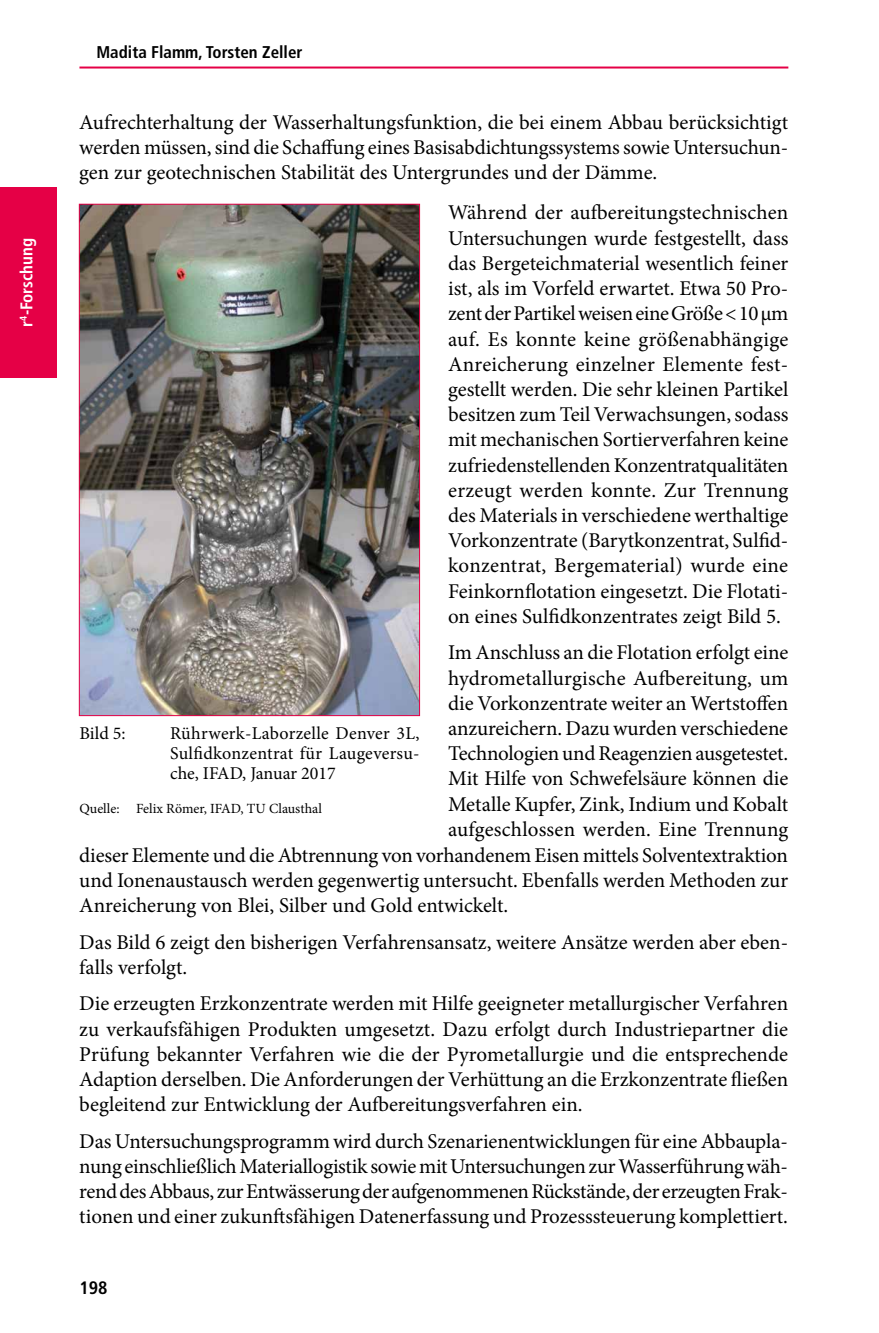
<style>
.page{position:relative;width:879px;height:1333px;background:#fff}
.page>*{position:absolute;margin:0;border:0;box-sizing:border-box;transform-origin:0 0}
.t1{font:21px/25.2px "Minion Pro";color:#000;text-align:justify}
.t2{font:18px/20px "Minion Pro";letter-spacing:.005em;color:#000;text-align:justify}
.t3{font:700 condensed 18px "Frutiger";color:#000}
.t4{font:700 condensed 17px "Frutiger";color:#000}
.t5{font:700 condensed 17px "Frutiger";color:#fff}
.t6{font:14px "Minion Pro";color:#000}
</style>
<div class="page">
<hr style="left:79px;top:66px;width:709px;height:2px;background:#e50046">
<div style="left:0;top:187px;width:56px;height:191px;background:#e50046"></div>
<img style="left:81px;top:206px;width:337px;height:508px">
<p class="t5" style="left:16px;top:326px;width:90px;rotate:-90deg">r<sup>4</sup>-Forschung</p>
<p class="t4" style="left:96px;top:42px;width:207px">Madita Flamm, Torsten Zeller</p>
<p class="t1" style="left:79px;top:109px;width:710px">Aufrechterhaltung der Wasserhaltungsfunktion, die bei einem Abbau berücksichtigt werden müssen, sind die Schaffung eines Basisabdichtungssystems sowie Untersuchun&shy;gen zur geotechnischen Stabilität des Untergrundes und der Dämme.</p>
<p class="t1" style="left:448px;top:200px;width:342px">Während der aufbereitungstechnischen Untersuchungen wurde festgestellt, dass das Bergeteichmaterial wesentlich feiner ist, als im Vorfeld erwartet. Etwa 50 Pro&shy;zent der Partikel weisen eine Größe &lt; 10 µm auf. Es konnte keine größenabhängige Anreicherung einzelner Elemente fest&shy;gestellt werden. Die sehr kleinen Partikel besitzen zum Teil Verwachsungen, sodass mit mechanischen Sortierverfahren keine zufriedenstellenden Konzentratqualitäten erzeugt werden konnte. Zur Trennung des Materials in verschiedene werthaltige Vorkonzentrate (Barytkonzentrat, Sulfid&shy;konzentrat, Bergematerial) wurde eine Feinkornflotation eingesetzt. Die Flotati&shy;on eines Sulfidkonzentrates zeigt Bild 5.</p>
<p class="t1" style="left:448px;top:640px;width:342px">Im Anschluss an die Flotation erfolgt eine hydrometallurgische Aufbereitung, um die Vorkonzentrate weiter an Wertstoffen anzureichern. Dazu wurden verschiedene Technologien und Reagenzien ausgetestet.<br>Mit Hilfe von Schwefelsäure können die Metalle Kupfer, Zink, Indium und Kobalt aufgeschlossen werden. Eine Trennung</p>
<p class="t2" style="left:79px;top:723px;width:48px">Bild 5:</p>
<p class="t2" style="left:170px;top:723px;width:251px">Rührwerk-Laborzelle Denver 3L, Sulfidkonzentrat für Laugeversu&shy;che, IFAD, Januar 2017</p>
<p class="t6" style="left:79px;top:799px;width:244px">Quelle: Felix Römer, IFAD, TU Clausthal</p>
<p class="t1" style="left:79px;top:842px;width:710px">dieser Elemente und die Abtrennung von vorhandenem Eisen mittels Solventextraktion und Ionenaustausch werden gegenwertig untersucht. Ebenfalls werden Methoden zur Anreicherung von Blei, Silber und Gold entwickelt.</p>
<p class="t1" style="left:79px;top:929px;width:710px">Das Bild 6 zeigt den bisherigen Verfahrensansatz, weitere Ansätze werden aber eben&shy;falls verfolgt.</p>
<p class="t1" style="left:79px;top:991px;width:710px">Die erzeugten Erzkonzentrate werden mit Hilfe geeigneter metallurgischer Verfahren zu verkaufsfähigen Produkten umgesetzt. Dazu erfolgt durch Industriepartner die Prüfung bekannter Verfahren wie die der Pyrometallurgie und die entsprechende Adaption derselben. Die Anforderungen der Verhüttung an die Erzkonzentrate fließen begleitend zur Entwicklung der Aufbereitungsverfahren ein.</p>
<p class="t1" style="left:79px;top:1128px;width:710px">Das Untersuchungsprogramm wird durch Szenarienentwicklungen für eine Abbaupla&shy;nung einschließlich Materiallogistik sowie mit Untersuchungen zur Wasserführung wäh&shy;rend des Abbaus, zur Entwässerung der aufgenommenen Rückstände, der erzeugten Frak&shy;tionen und einer zukunftsfähigen Datenerfassung und Prozesssteuerung komplettiert.</p>
<p class="t3" style="left:79px;top:1276px;width:30px">198</p>
</div>
